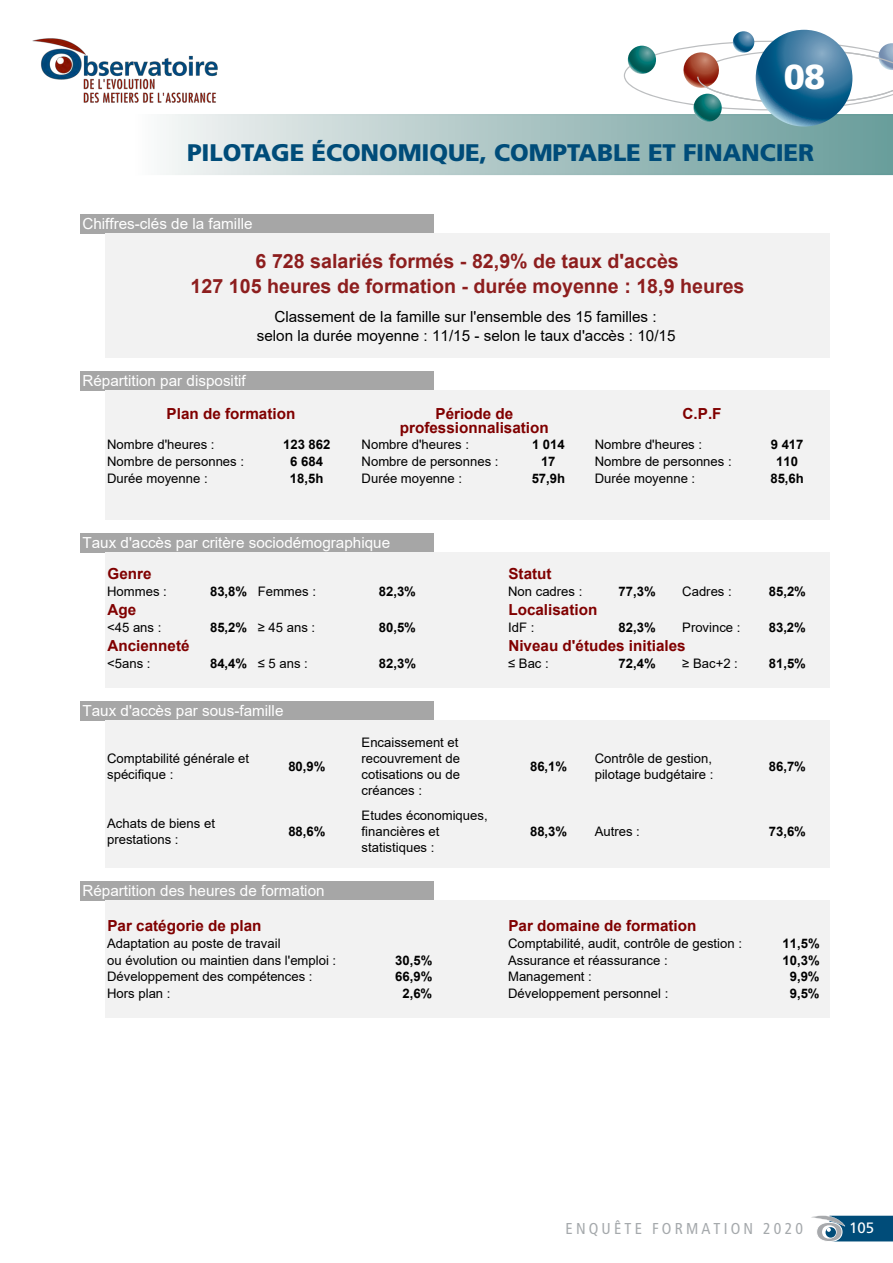
<style>
.page{position:relative;width:893px;height:1263px;background:#fff}
.page>*{position:absolute;margin:0;border:0;box-sizing:border-box;transform-origin:0 0}
.t1{font:900 34.65px "Frutiger LT Std";color:#fff}
.t2{font:900 24px "Frutiger LT Std";letter-spacing:-.005em;color:#004c79}
.t3{font:700 19.65px/24.8px "Arial";color:#8d1e1e;text-align:center}
.t4{font:condensed 15.75px "Frutiger LT Std";letter-spacing:.2em;color:#a5a9ac}
.t5{font:700 15.3px/13.6px "Arial";color:#800000;text-align:center}
.t6{font:15.3px "Arial";color:#fff}
.t7{font:15.3px/19.2px "Arial";color:#000;text-align:center}
.t8{font:15px "Frutiger LT Std";color:#fff}
.t9{font:13.05px/16.6px "Arial";color:#000}
.t10{font:700 13.05px/16.6px "Arial";color:#000}
.s1{font-weight:700}
</style>
<div class="page">
<div style="left:816px;top:1222px;width:26px;height:20px;border:1px solid #fff;border-radius:50%"></div>
<svg style="left:811px;top:1215px;width:82px;height:26px;background:#497c9a"></svg>
<svg style="left:163px;top:114px;width:730px;height:61px;background:#abc5c4"></svg>
<svg style="left:733px;top:31px;width:21px;height:22px"></svg>
<svg style="left:624px;top:41px;width:269px;height:69px"></svg>
<svg style="left:756px;top:30px;width:96px;height:97px;background:#31739a"></svg>
<svg style="left:693px;top:94px;width:29px;height:28px"></svg>
<img style="left:32px;top:38px;width:186px;height:65px">
<div style="left:80px;top:214px;width:354px;height:19px;background:#a6a6a6"></div>
<div style="left:105px;top:233px;width:724px;height:16px;background:#f2f2f2"></div>
<div style="left:105px;top:249px;width:724px;height:25px;background:#f2f2f2"></div>
<div style="left:105px;top:274px;width:724px;height:25px;background:#f2f2f2"></div>
<div style="left:105px;top:299px;width:724px;height:8px;background:#f2f2f2"></div>
<div style="left:105px;top:307px;width:724px;height:19px;background:#f2f2f2"></div>
<div style="left:105px;top:326px;width:724px;height:19px;background:#f2f2f2"></div>
<div style="left:105px;top:345px;width:724px;height:13px;background:#f2f2f2"></div>
<div style="left:80px;top:371px;width:354px;height:20px;background:#a6a6a6"></div>
<div style="left:105px;top:390px;width:724px;height:17px;background:#f2f2f2"></div>
<div style="left:105px;top:407px;width:724px;height:16px;background:#f2f2f2"></div>
<div style="left:105px;top:423px;width:724px;height:14px;background:#f2f2f2"></div>
<div style="left:105px;top:437px;width:724px;height:16px;background:#f2f2f2"></div>
<div style="left:105px;top:453px;width:724px;height:17px;background:#f2f2f2"></div>
<div style="left:105px;top:470px;width:724px;height:17px;background:#f2f2f2"></div>
<div style="left:105px;top:487px;width:724px;height:17px;background:#f2f2f2"></div>
<div style="left:105px;top:503px;width:724px;height:17px;background:#f2f2f2"></div>
<div style="left:80px;top:533px;width:354px;height:19px;background:#a6a6a6"></div>
<div style="left:105px;top:552px;width:724px;height:12px;background:#f2f2f2"></div>
<div style="left:105px;top:564px;width:724px;height:19px;background:#f2f2f2"></div>
<div style="left:105px;top:583px;width:724px;height:17px;background:#f2f2f2"></div>
<div style="left:105px;top:600px;width:724px;height:19px;background:#f2f2f2"></div>
<div style="left:105px;top:619px;width:724px;height:17px;background:#f2f2f2"></div>
<div style="left:105px;top:636px;width:724px;height:19px;background:#f2f2f2"></div>
<div style="left:105px;top:655px;width:724px;height:17px;background:#f2f2f2"></div>
<div style="left:105px;top:672px;width:724px;height:16px;background:#f2f2f2"></div>
<div style="left:80px;top:701px;width:354px;height:20px;background:#a6a6a6"></div>
<div style="left:105px;top:720px;width:724px;height:17px;background:#f2f2f2"></div>
<div style="left:105px;top:737px;width:724px;height:16px;background:#f2f2f2"></div>
<div style="left:105px;top:753px;width:724px;height:44px;background:#f2f2f2"></div>
<div style="left:105px;top:797px;width:724px;height:54px;background:#f2f2f2"></div>
<div style="left:105px;top:851px;width:724px;height:16px;background:#f2f2f2"></div>
<div style="left:80px;top:881px;width:354px;height:19px;background:#a6a6a6"></div>
<div style="left:105px;top:900px;width:724px;height:16px;background:#f2f2f2"></div>
<div style="left:105px;top:916px;width:724px;height:19px;background:#f2f2f2"></div>
<div style="left:105px;top:935px;width:724px;height:17px;background:#f2f2f2"></div>
<div style="left:105px;top:952px;width:724px;height:17px;background:#f2f2f2"></div>
<div style="left:105px;top:968px;width:724px;height:17px;background:#f2f2f2"></div>
<div style="left:105px;top:985px;width:724px;height:17px;background:#f2f2f2"></div>
<div style="left:105px;top:1002px;width:724px;height:16px;background:#f2f2f2"></div>
<h1 class="t1" style="left:784px;top:56px;width:43px">08</h1>
<h2 class="t2" style="left:187px;top:138px;width:629px">PILOTAGE ÉCONOMIQUE, COMPTABLE ET FINANCIER</h2>
<p class="t6" style="left:82px;top:213px;width:172px">Chiffres-clés de la famille</p>
<h3 class="t3" style="left:191px;top:249px;width:555px">6 728 salariés formés - 82,9% de taux d'accès<br>127 105 heures de formation - durée moyenne : 18,9 heures</h3>
<p class="t7" style="left:257px;top:307px;width:420px">Classement de la famille sur l'ensemble des 15 familles : selon la durée moyenne : 11/15 - selon le taux d'accès : 10/15</p>
<p class="t6" style="left:82px;top:370px;width:165px">Répartition par dispositif</p>
<p class="t5" style="left:167px;top:407px;width:130px">Plan de formation</p>
<p class="t5" style="left:400px;top:407px;width:151px">Période de professionnalisation</p>
<p class="t5" style="left:683px;top:407px;width:40px">C.P.F</p>
<p class="t9" style="left:107px;top:436px;width:138px">Nombre d'heures :<br>Nombre de personnes :<br>Durée moyenne :</p>
<p class="t10" style="left:283px;top:437px;width:49px">123 862</p>
<p class="t10" style="left:532px;top:437px;width:34px">1 014</p>
<p class="t10" style="left:771px;top:437px;width:34px">9 417</p>
<p class="t10" style="left:290px;top:453px;width:34px">6 684</p>
<p class="t10" style="left:541px;top:453px;width:16px">17</p>
<p class="t10" style="left:776px;top:453px;width:23px">110</p>
<p class="t9" style="left:362px;top:436px;width:138px">Nombre d'heures :<br>Nombre de personnes :<br>Durée moyenne :</p>
<p class="t9" style="left:595px;top:436px;width:138px">Nombre d'heures :<br>Nombre de personnes :<br>Durée moyenne :</p>
<p class="t10" style="left:290px;top:470px;width:35px">18,5h</p>
<p class="t10" style="left:532px;top:470px;width:35px">57,9h</p>
<p class="t10" style="left:770px;top:470px;width:35px">85,6h</p>
<p class="t6" style="left:82px;top:532px;width:309px">Taux d'accès par critère sociodémographique</p>
<p class="t5" style="left:107px;top:567px;width:46px">Genre</p>
<p class="t5" style="left:508px;top:567px;width:45px">Statut</p>
<p class="t9" style="left:107px;top:583px;width:61px">Hommes :</p>
<p class="t10" style="left:379px;top:583px;width:39px">82,3%</p>
<p class="t9" style="left:508px;top:583px;width:76px">Non cadres :</p>
<p class="t10" style="left:618px;top:583px;width:39px">77,3%</p>
<p class="t9" style="left:682px;top:583px;width:51px">Cadres :</p>
<p class="t10" style="left:769px;top:583px;width:39px">85,2%</p>
<p class="t5" style="left:107px;top:603px;width:30px">Age</p>
<p class="t9" style="left:107px;top:619px;width:56px">&lt;45 ans :</p>
<p class="t10" style="left:379px;top:619px;width:39px">80,5%</p>
<p class="t9" style="left:210px;top:583px;width:107px"><span class="s1">83,8%</span> Femmes :</p>
<p class="t9" style="left:210px;top:619px;width:107px"><span class="s1">85,2%</span> ≥ 45 ans :</p>
<p class="t9" style="left:210px;top:655px;width:99px"><span class="s1">84,4%</span> ≤ 5 ans :</p>
<p class="t10" style="left:379px;top:655px;width:39px">82,3%</p>
<p class="t9" style="left:508px;top:655px;width:42px">≤ Bac :</p>
<p class="t10" style="left:618px;top:655px;width:39px">72,4%</p>
<p class="t9" style="left:682px;top:655px;width:57px">≥ Bac+2 :</p>
<p class="t10" style="left:769px;top:655px;width:39px">81,5%</p>
<p class="t6" style="left:82px;top:700px;width:203px">Taux d'accès par sous-famille</p>
<p class="t5" style="left:508px;top:603px;width:90px">Localisation</p>
<p class="t9" style="left:508px;top:619px;width:28px">IdF :</p>
<p class="t10" style="left:618px;top:619px;width:39px">82,3%</p>
<p class="t9" style="left:682px;top:619px;width:60px">Province :</p>
<p class="t10" style="left:769px;top:619px;width:39px">83,2%</p>
<p class="t5" style="left:107px;top:639px;width:84px">Ancienneté</p>
<p class="t5" style="left:508px;top:639px;width:179px">Niveau d'études initiales</p>
<p class="t9" style="left:107px;top:655px;width:45px">&lt;5ans :</p>
<p class="t9" style="left:362px;top:735px;width:100px;line-height:16px;text-align:justify">Encaissement et recouvrement de cotisations ou de créances :</p>
<p class="t9" style="left:362px;top:807px;width:128px;line-height:16px">Etudes économiques, financières et statistiques :</p>
<p class="t9" style="left:107px;top:750px;width:144px;line-height:16px">Comptabilité générale et spécifique :</p>
<p class="t9" style="left:107px;top:815px;width:109px;line-height:16px">Achats de biens et prestations :</p>
<p class="t10" style="left:288px;top:824px;width:39px">88,6%</p>
<p class="t10" style="left:288px;top:759px;width:39px">80,9%</p>
<p class="t10" style="left:530px;top:759px;width:39px">86,1%</p>
<p class="t10" style="left:530px;top:824px;width:39px">88,3%</p>
<p class="t6" style="left:82px;top:880px;width:244px">Répartition des heures de formation</p>
<p class="t9" style="left:595px;top:750px;width:120px;line-height:16px">Contrôle de gestion, pilotage budgétaire :</p>
<p class="t9" style="left:595px;top:823px;width:47px">Autres :</p>
<p class="t10" style="left:769px;top:759px;width:39px">86,7%</p>
<p class="t10" style="left:769px;top:824px;width:39px">73,6%</p>
<p class="t5" style="left:107px;top:919px;width:156px">Par catégorie de plan</p>
<p class="t9" style="left:107px;top:935px;width:231px">Adaptation au poste de travail<br>ou évolution ou maintien dans l'emploi :<br>Développement des compétences :<br>Hors plan :</p>
<p class="t5" style="left:508px;top:919px;width:189px">Par domaine de formation</p>
<p class="t9" style="left:508px;top:935px;width:235px">Comptabilité, audit, contrôle de gestion :<br>Assurance et réassurance :<br>Management :<br>Développement personnel :</p>
<p class="t10" style="left:782px;top:935px;width:39px">11,5%<br>10,3%</p>
<p class="t10" style="left:395px;top:952px;width:39px">30,5%</p>
<p class="t10" style="left:395px;top:968px;width:39px">66,9%</p>
<p class="t10" style="left:790px;top:968px;width:31px">9,9%</p>
<p class="t10" style="left:402px;top:985px;width:31px">2,6%</p>
<p class="t10" style="left:790px;top:985px;width:31px">9,5%</p>
<p class="t4" style="left:566px;top:1220px;width:239px">ENQUÊTE FORMATION 2020</p>
<p class="t8" style="left:849px;top:1219px;width:27px">105</p>
</div>
